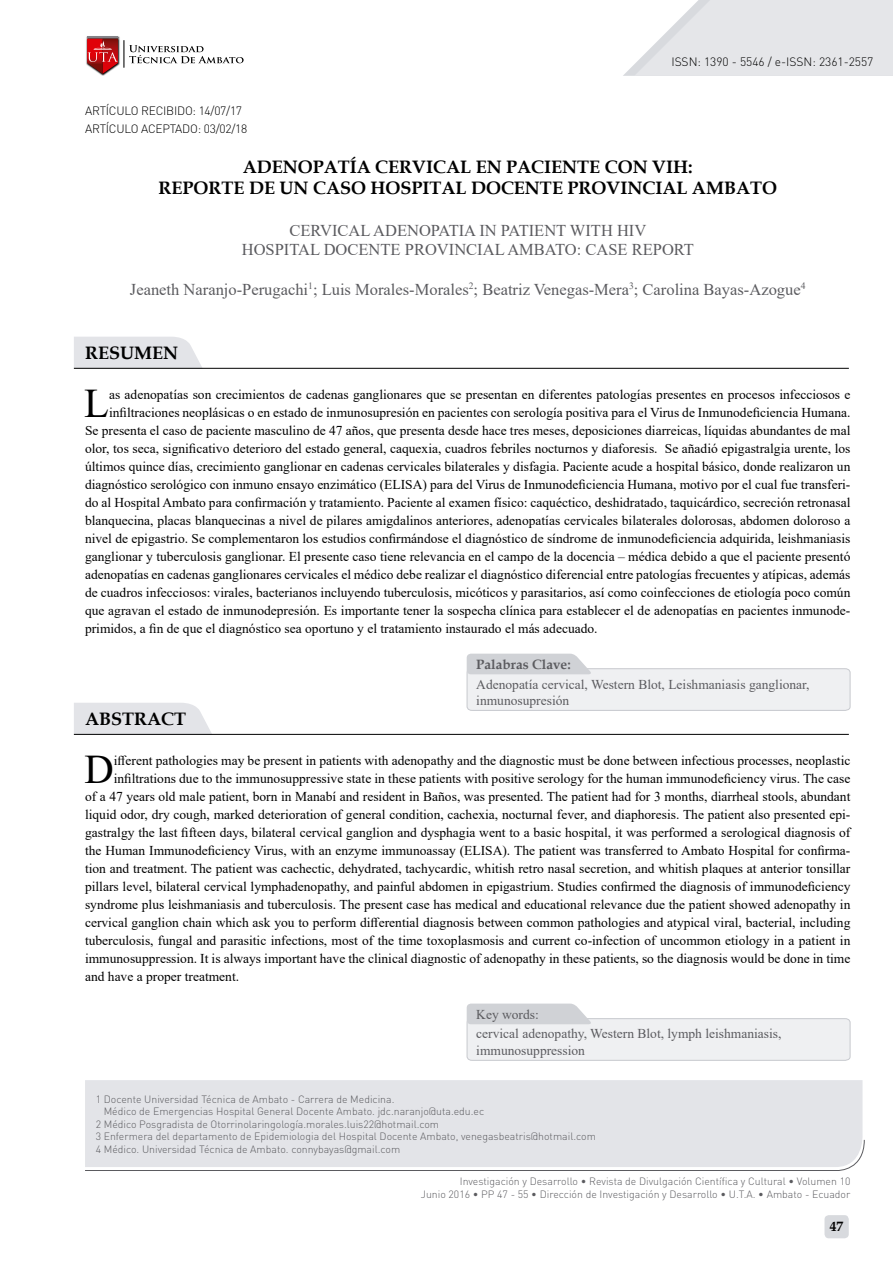
<style>
.page{position:relative;width:893px;height:1263px;background:#fff}
.page>*{position:absolute;margin:0;border:0;box-sizing:border-box;transform-origin:0 0}
.t1{font:40.65px "Times New Roman";color:#000}
.t2{font:700 18px/21.6px "Book Antiqua";color:#000;text-align:center}
.t3{font:16.5px/19.8px "Times New Roman";color:#5b5b5f;text-align:center}
.t4{font:13.5px "Times New Roman";color:#000}
.t5{font:13.5px/16.5px "Times New Roman";color:#5b5b5f}
.t6{font:700 13.5px "Book Antiqua";color:#5b5b5f}
.t7{font:700 13.5px "Book Antiqua";color:#000}
.t8{font:300 12px/18px "DIN Pro";letter-spacing:-.02em;color:#000}
.t9{font:300 12px "DIN Pro";color:#000}
.t10{font:300 10.5px/12.6px "DIN Pro";color:#5b5b5f;text-align:right}
.t11{font:italic 10.5px "Book Antiqua";color:#000}
</style>
<div class="page">
<img style="left:86px;top:36px;width:34px;height:40px">
<svg style="left:87px;top:39px;width:31px;height:35px"></svg>
<hr style="left:87px;top:37px;width:31px;height:1px;background:#848388">
<svg style="left:124px;top:40px;width:120px;height:27px"></svg>
<div style="left:824px;top:1215px;width:25px;height:23px;background:#d8dade;border-radius:4px"></div>
<svg style="left:85px;top:1139px;width:780px;height:32px"></svg>
<svg style="left:466px;top:1003px;width:385px;height:58px"></svg>
<svg style="left:466px;top:654px;width:385px;height:57px"></svg>
<svg style="left:74px;top:337px;width:129px;height:31px;background:#e3e4e8"></svg>
<hr style="left:74px;top:368px;width:775px;height:1px;background:#000">
<svg style="left:74px;top:703px;width:138px;height:31px;background:#e3e4e8"></svg>
<hr style="left:74px;top:734px;width:775px;height:1px;background:#000">
<svg style="left:623px;top:0;width:270px;height:76px;background:#e8e9eb"></svg>
<div style="left:85px;top:1080px;width:778px;height:87px;background:#e3e4e8"></div>
<p class="t8" style="left:85px;top:102px;width:164px">ARTÍCULO RECIBIDO: 14/07/17<br>ARTÍCULO ACEPTADO: 03/02/18</p>
<p class="t9" style="left:671px;top:54px;width:204px">ISSN: 1390 - 5546 / e-ISSN: 2361-2557</p>
<p class="t11" style="left:615px;top:56px;width:236px">reporte de un caso Hospital Docente Provincial Ambato</p>
<h2 class="t2" style="left:159px;top:156px;width:620px">ADENOPATÍA CERVICAL EN PACIENTE CON VIH:<br>REPORTE DE UN CASO HOSPITAL DOCENTE PROVINCIAL AMBATO</h2>
<p class="t3" style="left:242px;top:220px;width:454px">CERVICAL ADENOPATIA IN PATIENT WITH HIV<br>HOSPITAL DOCENTE PROVINCIAL AMBATO: CASE REPORT</p>
<p class="t3" style="left:130px;top:279px;width:677px">Jeaneth Naranjo-Perugachi<sup>1</sup>; Luis Morales-Morales<sup>2</sup>; Beatriz Venegas-Mera<sup>3</sup>; Carolina Bayas-Azogue<sup>4</sup></p>
<h2 class="t2" style="left:85px;top:342px;width:94px">RESUMEN</h2>
<h1 class="t1" style="left:84px;top:375px;width:26px">L</h1>
<p class="t4" style="left:109px;top:385px;width:743px">as adenopatías son crecimientos de cadenas ganglionares que se presentan en diferentes patologías presentes en procesos infecciosos e</p>
<p class="t4" style="left:109px;top:403px;width:743px">infiltraciones neoplásicas o en estado de inmunosupresión en pacientes con serología positiva para el Virus de Inmunodeficiencia Humana.</p>
<p class="t4" style="left:85px;top:421px;width:767px">Se presenta el caso de paciente masculino de 47 años, que presenta desde hace tres meses, deposiciones diarreicas, líquidas abundantes de mal</p>
<p class="t4" style="left:85px;top:439px;width:767px">olor, tos seca, significativo deterioro del estado general, caquexia, cuadros febriles nocturnos y diaforesis. Se añadió epigastralgia urente, los</p>
<p class="t4" style="left:85px;top:457px;width:767px">últimos quince días, crecimiento ganglionar en cadenas cervicales bilaterales y disfagia. Paciente acude a hospital básico, donde realizaron un</p>
<p class="t4" style="left:85px;top:475px;width:767px">diagnóstico serológico con inmuno ensayo enzimático (ELISA) para del Virus de Inmunodeficiencia Humana, motivo por el cual fue transferi-</p>
<p class="t4" style="left:85px;top:493px;width:767px">do al Hospital Ambato para confirmación y tratamiento. Paciente al examen físico: caquéctico, deshidratado, taquicárdico, secreción retronasal</p>
<p class="t4" style="left:85px;top:511px;width:767px">blanquecina, placas blanquecinas a nivel de pilares amigdalinos anteriores, adenopatías cervicales bilaterales dolorosas, abdomen doloroso a</p>
<p class="t4" style="left:85px;top:529px;width:767px">nivel de epigastrio. Se complementaron los estudios confirmándose el diagnóstico de síndrome de inmunodeficiencia adquirida, leishmaniasis</p>
<p class="t4" style="left:85px;top:547px;width:767px">ganglionar y tuberculosis ganglionar. El presente caso tiene relevancia en el campo de la docencia – médica debido a que el paciente presentó</p>
<p class="t4" style="left:85px;top:565px;width:767px">adenopatías en cadenas ganglionares cervicales el médico debe realizar el diagnóstico diferencial entre patologías frecuentes y atípicas, además</p>
<p class="t4" style="left:85px;top:583px;width:767px">de cuadros infecciosos: virales, bacterianos incluyendo tuberculosis, micóticos y parasitarios, así como coinfecciones de etiología poco común</p>
<p class="t4" style="left:85px;top:601px;width:767px">que agravan el estado de inmunodepresión. Es importante tener la sospecha clínica para establecer el de adenopatías en pacientes inmunode-</p>
<p class="t4" style="left:85px;top:619px;width:514px">primidos, a fin de que el diagnóstico sea oportuno y el tratamiento instaurado el más adecuado.</p>
<p class="t6" style="left:476px;top:655px;width:96px">Palabras Clave:</p>
<p class="t5" style="left:476px;top:676px;width:335px">Adenopatía cervical, Western Blot, Leishmaniasis ganglionar, inmunosupresión</p>
<h2 class="t2" style="left:85px;top:708px;width:103px">ABSTRACT</h2>
<h1 class="t1" style="left:84px;top:741px;width:31px">D</h1>
<p class="t4" style="left:114px;top:751px;width:738px">ifferent pathologies may be present in patients with adenopathy and the diagnostic must be done between infectious processes, neoplastic</p>
<p class="t4" style="left:114px;top:769px;width:738px">infiltrations due to the immunosuppressive state in these patients with positive serology for the human immunodeficiency virus. The case</p>
<p class="t4" style="left:85px;top:787px;width:767px">of a 47 years old male patient, born in Manabí and resident in Baños, was presented. The patient had for 3 months, diarrheal stools, abundant</p>
<p class="t4" style="left:85px;top:805px;width:767px">liquid odor, dry cough, marked deterioration of general condition, cachexia, nocturnal fever, and diaphoresis. The patient also presented epi-</p>
<p class="t4" style="left:85px;top:823px;width:767px">gastralgy the last fifteen days, bilateral cervical ganglion and dysphagia went to a basic hospital, it was performed a serological diagnosis of</p>
<p class="t4" style="left:85px;top:841px;width:767px">the Human Immunodeficiency Virus, with an enzyme immunoassay (ELISA). The patient was transferred to Ambato Hospital for confirma-</p>
<p class="t4" style="left:85px;top:859px;width:767px">tion and treatment. The patient was cachectic, dehydrated, tachycardic, whitish retro nasal secretion, and whitish plaques at anterior tonsillar</p>
<p class="t4" style="left:85px;top:877px;width:767px">pillars level, bilateral cervical lymphadenopathy, and painful abdomen in epigastrium. Studies confirmed the diagnosis of immunodeficiency</p>
<p class="t4" style="left:85px;top:895px;width:767px">syndrome plus leishmaniasis and tuberculosis. The present case has medical and educational relevance due the patient showed adenopathy in</p>
<p class="t4" style="left:85px;top:913px;width:767px">cervical ganglion chain which ask you to perform differential diagnosis between common pathologies and atypical viral, bacterial, including</p>
<p class="t4" style="left:85px;top:931px;width:767px">tuberculosis, fungal and parasitic infections, most of the time toxoplasmosis and current co-infection of uncommon etiology in a patient in</p>
<p class="t4" style="left:85px;top:949px;width:767px">immunosuppression. It is always important have the clinical diagnostic of adenopathy in these patients, so the diagnosis would be done in time</p>
<p class="t4" style="left:85px;top:967px;width:156px">and have a proper treatment.</p>
<p class="t5" style="left:476px;top:1004px;width:307px;line-height:19.5px">Key words:<br>cervical adenopathy, Western Blot, lymph leishmaniasis,</p>
<p class="t5" style="left:476px;top:1042px;width:110px">immunosuppression</p>
<p class="t10" style="left:96px;top:1092px;width:300px">1 Docente Universidad Técnica de Ambato - Carrera de Medicina.</p>
<p class="t10" style="left:104px;top:1105px;width:382px">Médico de Emergencias Hospital General Docente Ambato. jdc.naranjo@uta.edu.ec</p>
<p class="t10" style="left:96px;top:1117px;width:345px">2 Médico Posgradista de Otorrinolaringología.morales.luis22@hotmail.com</p>
<p class="t10" style="left:96px;top:1130px;width:502px">3 Enfermera del departamento de Epidemiologia del Hospital Docente Ambato, venegasbeatris@hotmail.com</p>
<p class="t10" style="left:96px;top:1142px;width:306px">4 Médico. Universidad Técnica de Ambato. connybayas@gmail.com</p>
<p class="t10" style="left:421px;top:1175px;width:431px">Investigación y Desarrollo • Revista de Divulgación Científica y Cultural • Volumen 10<br>Junio 2016 • PP 47 - 55 • Dirección de Investigación y Desarrollo • U.T.A. • Ambato - Ecuador</p>
<p class="t7" style="left:830px;top:1217px;width:15px">47</p>
</div>
